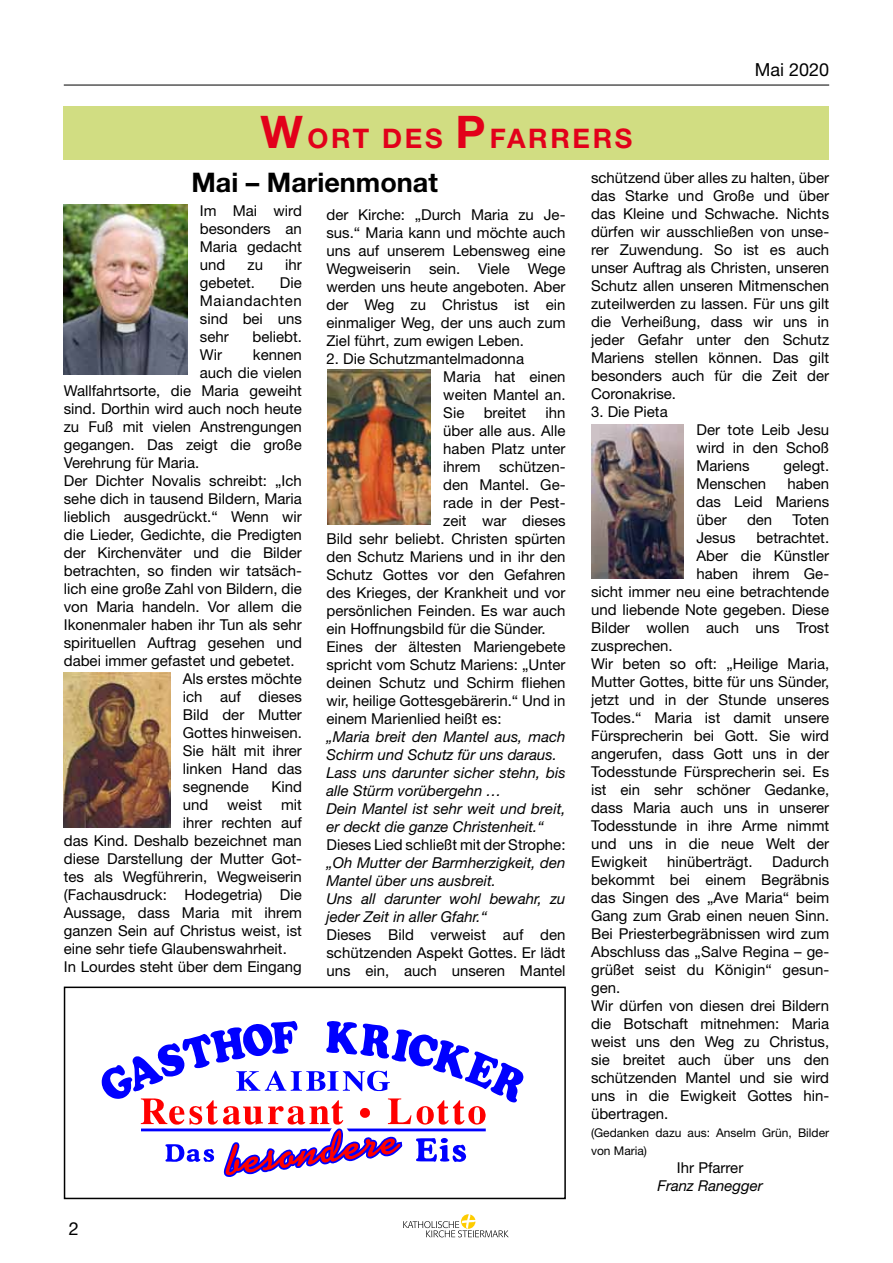
<style>
.page{position:relative;width:893px;height:1263px;background:#fff}
.page>*{position:absolute;margin:0;border:0;box-sizing:border-box;transform-origin:0 0}
.t1{font:700 27px/44.4px "Helvetica Neue";color:#000}
.t2{font:18px "Helvetica Neue";color:#000}
.t3{font:15px/18px "Helvetica Neue";color:#000;text-align:justify}
.t4{font:italic 15px/18px "Helvetica Neue";color:#000}
.t5{font:12px/18px "Helvetica Neue";color:#000}
.s1{font-size:45px;color:#e2001a}
.s2{color:#e2001a}
</style>
<div class="page">
<hr style="left:64px;top:85px;width:765px;height:1px;background:#000">
<svg style="left:403px;top:1214px;width:106px;height:23px"></svg>
<div style="left:64px;top:106px;width:765px;height:54px;background:#d1dd82"></div>
<img style="left:64px;top:204px;width:123px;height:170px">
<img style="left:591px;top:425px;width:93px;height:154px">
<img style="left:327px;top:370px;width:104px;height:154px">
<img style="left:64px;top:673px;width:106px;height:154px">
<svg style="left:102px;top:1021px;width:421px;height:156px"></svg>
<div style="left:64px;top:986px;width:502px;height:213px;border:2px solid #000"></div>
<p class="t2" style="left:755px;top:59px;width:76px">Mai 2020</p>
<h1 class="t1" style="left:191px;top:115px;width:442px;text-indent:69px"><span class="s1">W</span><span class="s2">ORT DES</span> <span class="s1">P</span><span class="s2">FARRERS<br></span>Mai – Marienmonat</h1>
<p class="t3" style="left:200px;top:201px;width:104px">Im Mai wird besonders an Maria gedacht und</p>
<p class="t3" style="left:591px;top:168px;width:240px">schützend über alles zu halten, über das Starke und Große und über das Kleine und Schwache. Nichts dürfen wir ausschließen von unse&shy;rer Zuwendung. So ist es auch unser Auftrag als Christen, unseren Schutz allen unseren Mitmenschen zuteilwerden zu lassen. Für uns gilt die Verheißung, dass wir uns in jeder Gefahr unter den Schutz Mariens stellen können. Das gilt besonders auch für die Zeit der Coronakrise.</p>
<p class="t3" style="left:591px;top:402px;width:78px">3. Die Pieta</p>
<p class="t3" style="left:696px;top:420px;width:134px">Der tote Leib Jesu wird in den Schoß Mariens</p>
<p class="t3" style="left:326px;top:205px;width:241px">der Kirche: „Durch Maria zu Je&shy;sus.“ Maria kann und möchte auch uns auf unserem Lebensweg eine Wegweiserin sein. Viele Wege werden uns heute angeboten. Aber der Weg zu Christus ist ein einmaliger Weg, der uns auch zum Ziel führt, zum ewigen Leben.</p>
<p class="t3" style="left:443px;top:349px;width:124px;text-align:left;text-indent:-117px">2. Die Schutzmantelmadonna<br>Maria hat einen weiten Mantel an.<br>Sie</p>
<p class="t3" style="left:248px;top:255px;width:17px">zu</p>
<p class="t3" style="left:285px;top:255px;width:18px">ihr</p>
<p class="t3" style="left:200px;top:273px;width:57px">gebetet.</p>
<p class="t3" style="left:200px;top:273px;width:104px;text-indent:80px">Die Maiandachten sind bei uns sehr</p>
<p class="t3" style="left:252px;top:327px;width:51px">beliebt.</p>
<p class="t3" style="left:200px;top:345px;width:24px">Wir</p>
<p class="t3" style="left:253px;top:345px;width:50px">kennen</p>
<p class="t3" style="left:200px;top:363px;width:104px">auch die vielen</p>
<p class="t3" style="left:64px;top:381px;width:240px">Wallfahrtsorte, die Maria geweiht</p>
<p class="t3" style="left:64px;top:399px;width:240px">sind. Dorthin wird auch noch heute</p>
<p class="t3" style="left:64px;top:417px;width:240px">zu Fuß mit vielen Anstrengungen</p>
<p class="t3" style="left:64px;top:435px;width:240px">gegangen. Das zeigt die große</p>
<p class="t3" style="left:64px;top:453px;width:137px">Verehrung für Maria.</p>
<p class="t3" style="left:64px;top:471px;width:240px">Der Dichter Novalis schreibt: „Ich</p>
<p class="t3" style="left:64px;top:489px;width:240px">sehe dich in tausend Bildern, Maria</p>
<p class="t3" style="left:64px;top:507px;width:240px">lieblich ausgedrückt.“ Wenn wir</p>
<p class="t3" style="left:64px;top:525px;width:240px">die Lieder, Gedichte, die Predigten</p>
<p class="t3" style="left:64px;top:543px;width:240px">der Kirchenväter und die Bilder</p>
<p class="t3" style="left:64px;top:561px;width:240px">betrachten, so finden wir tatsäch-</p>
<p class="t3" style="left:64px;top:579px;width:240px">lich eine große Zahl von Bildern, die</p>
<p class="t3" style="left:64px;top:597px;width:240px">von Maria handeln. Vor allem die</p>
<p class="t3" style="left:64px;top:615px;width:240px">Ikonenmaler haben ihr Tun als sehr</p>
<p class="t3" style="left:64px;top:633px;width:240px">spirituellen Auftrag gesehen und</p>
<p class="t3" style="left:64px;top:651px;width:232px">dabei immer gefastet und gebetet.</p>
<p class="t3" style="left:183px;top:669px;width:120px">Als erstes möchte</p>
<p class="t3" style="left:183px;top:687px;width:120px">ich auf dieses</p>
<p class="t3" style="left:183px;top:705px;width:120px">Bild der Mutter</p>
<p class="t3" style="left:183px;top:723px;width:120px">Gottes hinweisen.</p>
<p class="t3" style="left:183px;top:741px;width:120px">Sie hält mit ihrer</p>
<p class="t3" style="left:183px;top:759px;width:120px">linken Hand das</p>
<p class="t3" style="left:183px;top:777px;width:67px">segnende</p>
<p class="t3" style="left:271px;top:777px;width:32px">Kind</p>
<p class="t3" style="left:183px;top:795px;width:27px">und</p>
<p class="t3" style="left:227px;top:795px;width:36px">weist</p>
<p class="t3" style="left:281px;top:795px;width:22px">mit</p>
<p class="t3" style="left:183px;top:813px;width:120px">ihrer rechten auf</p>
<p class="t3" style="left:64px;top:831px;width:240px">das Kind. Deshalb bezeichnet man</p>
<p class="t3" style="left:64px;top:849px;width:240px">diese Darstellung der Mutter Got-</p>
<p class="t3" style="left:64px;top:867px;width:240px">tes als Wegführerin, Wegweiserin</p>
<p class="t3" style="left:64px;top:885px;width:240px">(Fachausdruck: Hodegetria) Die</p>
<p class="t3" style="left:64px;top:903px;width:240px">Aussage, dass Maria mit ihrem</p>
<p class="t3" style="left:64px;top:921px;width:240px">ganzen Sein auf Christus weist, ist</p>
<p class="t3" style="left:64px;top:939px;width:225px">eine sehr tiefe Glaubenswahrheit.</p>
<p class="t3" style="left:64px;top:957px;width:240px">In Lourdes steht über dem Eingang</p>
<p class="t3" style="left:484px;top:403px;width:44px">breitet</p>
<p class="t3" style="left:546px;top:403px;width:22px">ihn</p>
<p class="t3" style="left:443px;top:421px;width:124px">über alle aus. Alle</p>
<p class="t3" style="left:443px;top:439px;width:124px">haben Platz unter</p>
<p class="t3" style="left:443px;top:457px;width:124px">ihrem schützen-</p>
<p class="t3" style="left:443px;top:475px;width:124px">den Mantel. Ge-</p>
<p class="t3" style="left:443px;top:493px;width:124px">rade in der Pest-</p>
<p class="t3" style="left:443px;top:511px;width:124px">zeit war dieses</p>
<p class="t3" style="left:326px;top:529px;width:241px">Bild sehr beliebt. Christen spürten</p>
<p class="t3" style="left:326px;top:547px;width:241px">den Schutz Mariens und in ihr den</p>
<p class="t3" style="left:326px;top:565px;width:241px">Schutz Gottes vor den Gefahren</p>
<p class="t3" style="left:326px;top:583px;width:241px">des Krieges, der Krankheit und vor</p>
<p class="t3" style="left:326px;top:601px;width:241px">persönlichen Feinden. Es war auch</p>
<p class="t3" style="left:326px;top:619px;width:221px">ein Hoffnungsbild für die Sünder.</p>
<p class="t3" style="left:326px;top:637px;width:241px">Eines der ältesten Mariengebete</p>
<p class="t3" style="left:326px;top:655px;width:241px">spricht vom Schutz Mariens: „Unter</p>
<p class="t3" style="left:326px;top:673px;width:241px">deinen Schutz und Schirm fliehen</p>
<p class="t3" style="left:326px;top:691px;width:241px">wir, heilige Gottesgebärerin.“ Und in</p>
<p class="t3" style="left:326px;top:709px;width:177px">einem Marienlied heißt es:</p>
<p class="t4" style="left:326px;top:727px;width:241px">„Maria breit den Mantel aus, mach<br>Schirm und Schutz für uns daraus.<br>Lass uns darunter sicher stehn, bis alle Stürm vorübergehn …<br>Dein Mantel ist sehr weit und breit, er deckt die ganze Christenheit.“</p>
<p class="t3" style="left:326px;top:835px;width:241px">Dieses Lied schließt mit der Strophe:</p>
<p class="t4" style="left:326px;top:853px;width:241px">„Oh Mutter der Barmherzigkeit, den<br>Mantel über uns ausbreit.<br>Uns all darunter wohl bewahr, zu jeder Zeit in aller Gfahr.“</p>
<p class="t3" style="left:326px;top:925px;width:241px">Dieses Bild verweist auf den schützenden Aspekt Gottes. Er lädt uns ein, auch unseren Mantel</p>
<p class="t3" style="left:784px;top:456px;width:47px">gelegt.</p>
<p class="t3" style="left:696px;top:474px;width:134px;text-indent:91px">haben das Leid Mariens über</p>
<p class="t3" style="left:696px;top:474px;width:71px">Menschen</p>
<p class="t3" style="left:747px;top:510px;width:27px">den</p>
<p class="t3" style="left:792px;top:510px;width:38px">Toten</p>
<p class="t3" style="left:696px;top:528px;width:41px">Jesus</p>
<p class="t3" style="left:756px;top:528px;width:74px">betrachtet.</p>
<p class="t3" style="left:696px;top:546px;width:134px">Aber die Künstler</p>
<p class="t3" style="left:696px;top:564px;width:134px">haben ihrem Ge-</p>
<p class="t3" style="left:591px;top:582px;width:240px">sicht immer neu eine betrachtende</p>
<p class="t3" style="left:591px;top:600px;width:240px">und liebende Note gegeben. Diese</p>
<p class="t3" style="left:591px;top:618px;width:240px">Bilder wollen auch uns Trost</p>
<p class="t3" style="left:591px;top:636px;width:83px">zusprechen.</p>
<p class="t3" style="left:591px;top:654px;width:240px">Wir beten so oft: „Heilige Maria,</p>
<p class="t3" style="left:591px;top:672px;width:240px">Mutter Gottes, bitte für uns Sünder,</p>
<p class="t3" style="left:591px;top:690px;width:240px">jetzt und in der Stunde unseres</p>
<p class="t3" style="left:591px;top:708px;width:240px">Todes.“ Maria ist damit unsere</p>
<p class="t3" style="left:591px;top:726px;width:240px">Fürsprecherin bei Gott. Sie wird</p>
<p class="t3" style="left:591px;top:744px;width:240px">angerufen, dass Gott uns in der</p>
<p class="t3" style="left:591px;top:762px;width:240px">Todesstunde Fürsprecherin sei. Es</p>
<p class="t3" style="left:591px;top:780px;width:240px">ist ein sehr schöner Gedanke,</p>
<p class="t3" style="left:591px;top:798px;width:240px">dass Maria auch uns in unserer</p>
<p class="t3" style="left:591px;top:816px;width:240px">Todesstunde in ihre Arme nimmt</p>
<p class="t3" style="left:591px;top:834px;width:240px">und uns in die neue Welt der</p>
<p class="t3" style="left:591px;top:852px;width:58px">Ewigkeit</p>
<p class="t3" style="left:667px;top:852px;width:87px">hinüberträgt.</p>
<p class="t3" style="left:591px;top:852px;width:240px;text-align:left;text-indent:181px">Dadurch bekommt bei einem Begräbnis das Singen des „Ave Maria“ beim<br>Gang zum Grab einen neuen Sinn.<br>Bei Priesterbegräbnissen wird zum<br>Abschluss das „Salve Regina – ge&shy;grüßet seist du Königin“ gesun&shy;gen.<br>Wir dürfen von diesen drei Bildern die Botschaft mitnehmen: Maria weist uns den Weg zu Christus, sie breitet auch über uns den schützenden Mantel und sie wird uns in die Ewigkeit Gottes hin&shy;übertragen.</p>
<p class="t5" style="left:591px;top:1123px;width:240px">(Gedanken dazu aus: Anselm Grün, Bilder von Maria)</p>
<p class="t3" style="left:677px;top:1158px;width:68px">Ihr Pfarrer</p>
<p class="t4" style="left:657px;top:1176px;width:107px">Franz Ranegger</p>
<p class="t2" style="left:69px;top:1217px;width:12px">2</p>
</div>
